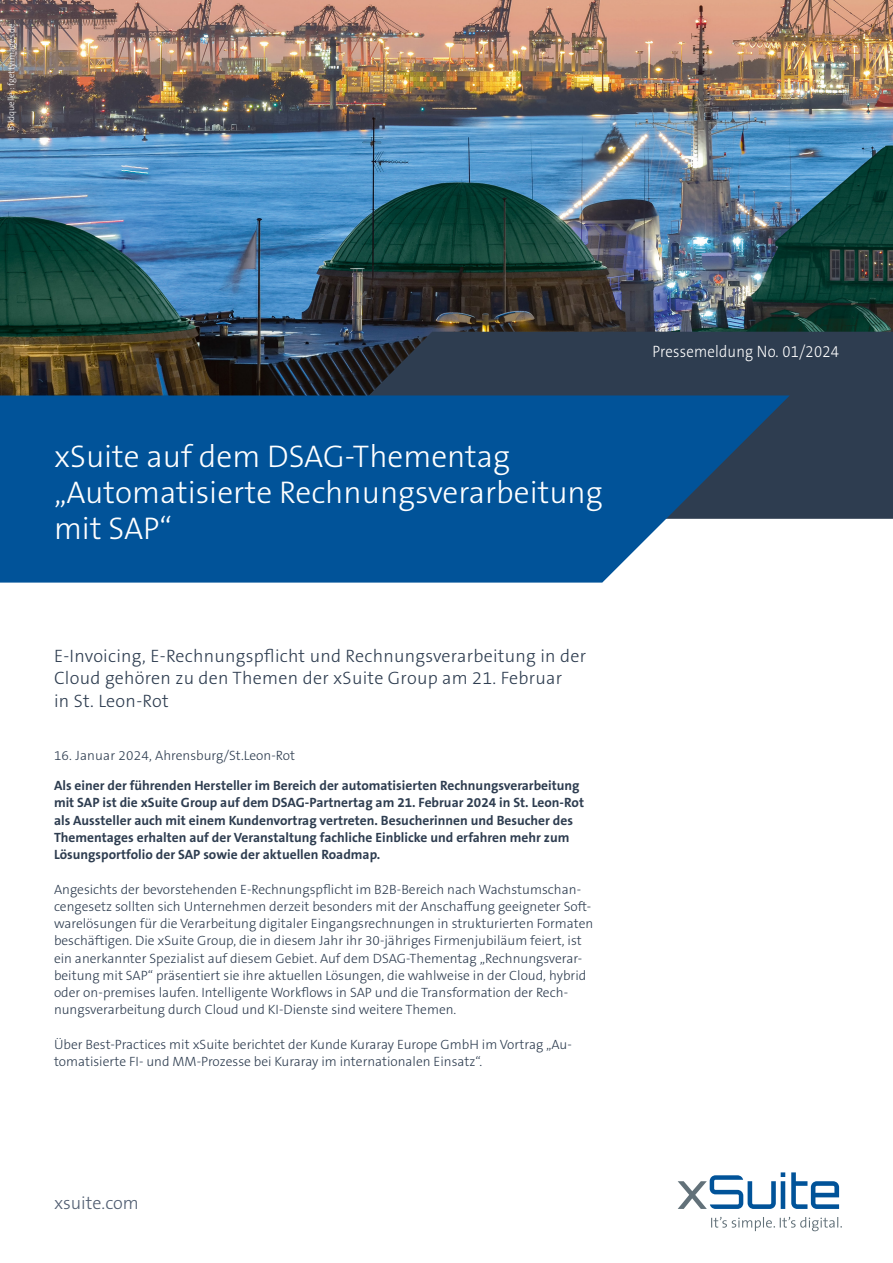
<style>
.page{position:relative;width:893px;height:1263px;background:#fff}
.page>*{position:absolute;margin:0;border:0;box-sizing:border-box;transform-origin:0 0}
.t1{font:300 31.5px/36px "The Sans B W3";color:#fff}
.t2{font:300 18px/22.5px "The Sans B W3";letter-spacing:.015em;color:#2e3d50}
.t3{font:300 18px "The Sans B W3";color:#505d71}
.t4{font:300 16.5px "The Sans B W3";letter-spacing:.015em;color:#fff;scale:.9 1}
.t5{font:300 13.5px/17.2px "The Sans B W3";color:#2e3d50}
.t6{font:700 13.5px/17.2px "The Sans B W7";color:#2e3d50}
.t7{font:300 9px "The Sans B W3";letter-spacing:-.005em;color:#fff}
</style>
<div class="page">
<img style="left:0;top:0;width:893px;height:395px">
<svg style="left:246px;top:332px;width:647px;height:187px;background:#2d3a4c"></svg>
<svg style="left:0;top:395px;width:790px;height:188px;background:#145d9b"></svg>
<svg style="left:711px;top:1217px;width:131px;height:14px"></svg>
<svg style="left:678px;top:1172px;width:161px;height:37px"></svg>
<p class="t7" style="left:6px;top:131px;width:109px;rotate:-90deg">Bildquelle : fgettyimages.de</p>
<p class="t1" style="left:54px;top:438px;width:550px">xSuite auf dem DSAG-Thementag „Automatisierte Rechnungsverarbeitung mit SAP“</p>
<p class="t2" style="left:54px;top:645px;width:534px">E-Invoicing, E-Rechnungspflicht und Rechnungsverarbeitung in der<br>Cloud gehören zu den Themen der xSuite Group am 21. Februar<br>in St. Leon-Rot</p>
<p class="t5" style="left:54px;top:747px;width:243px">16. Januar 2024, Ahrensburg/St.Leon-Rot</p>
<p class="t6" style="left:54px;top:777px;width:532px">Als einer der führenden Hersteller im Bereich der automatisierten Rechnungsverarbeitung mit SAP ist die xSuite Group auf dem DSAG-Partnertag am 21. Februar 2024 in St. Leon-Rot als Aussteller auch mit einem Kundenvortrag vertreten. Besucherinnen und Besucher des Thementages erhalten auf der Veranstaltung fachliche Einblicke und erfahren mehr zum Lösungsportfolio der SAP sowie der aktuellen Roadmap.</p>
<p class="t5" style="left:54px;top:880px;width:541px">Angesichts der bevorstehenden E-Rechnungspflicht im B2B-Bereich nach Wachstumschan&shy;cengesetz sollten sich Unternehmen derzeit besonders mit der Anschaffung geeigneter Soft&shy;warelösungen für die Verarbeitung digitaler Eingangsrechnungen in strukturierten Formaten beschäftigen. Die xSuite Group, die in diesem Jahr ihr 30-jähriges Firmenjubiläum feiert, ist ein anerkannter Spezialist auf diesem Gebiet. Auf dem DSAG-Thementag „Rechnungsverar&shy;beitung mit SAP“ präsentiert sie ihre aktuellen Lösungen, die wahlweise in der Cloud, hybrid oder on-premises laufen. Intelligente Workflows in SAP und die Transformation der Rech&shy;nungsverarbeitung durch Cloud und KI-Dienste sind weitere Themen.</p>
<p class="t5" style="left:54px;top:1036px;width:519px">Über Best-Practices mit xSuite berichtet der Kunde Kuraray Europe GmbH im Vortrag „Au&shy;tomatisierte FI- und MM-Prozesse bei Kuraray im internationalen Einsatz“.</p>
<p class="t3" style="left:54px;top:1191px;width:86px">xsuite.com</p>
<p class="t4" style="left:652px;top:340px;width:209px">Pressemeldung No. 01/2024</p>
</div>
